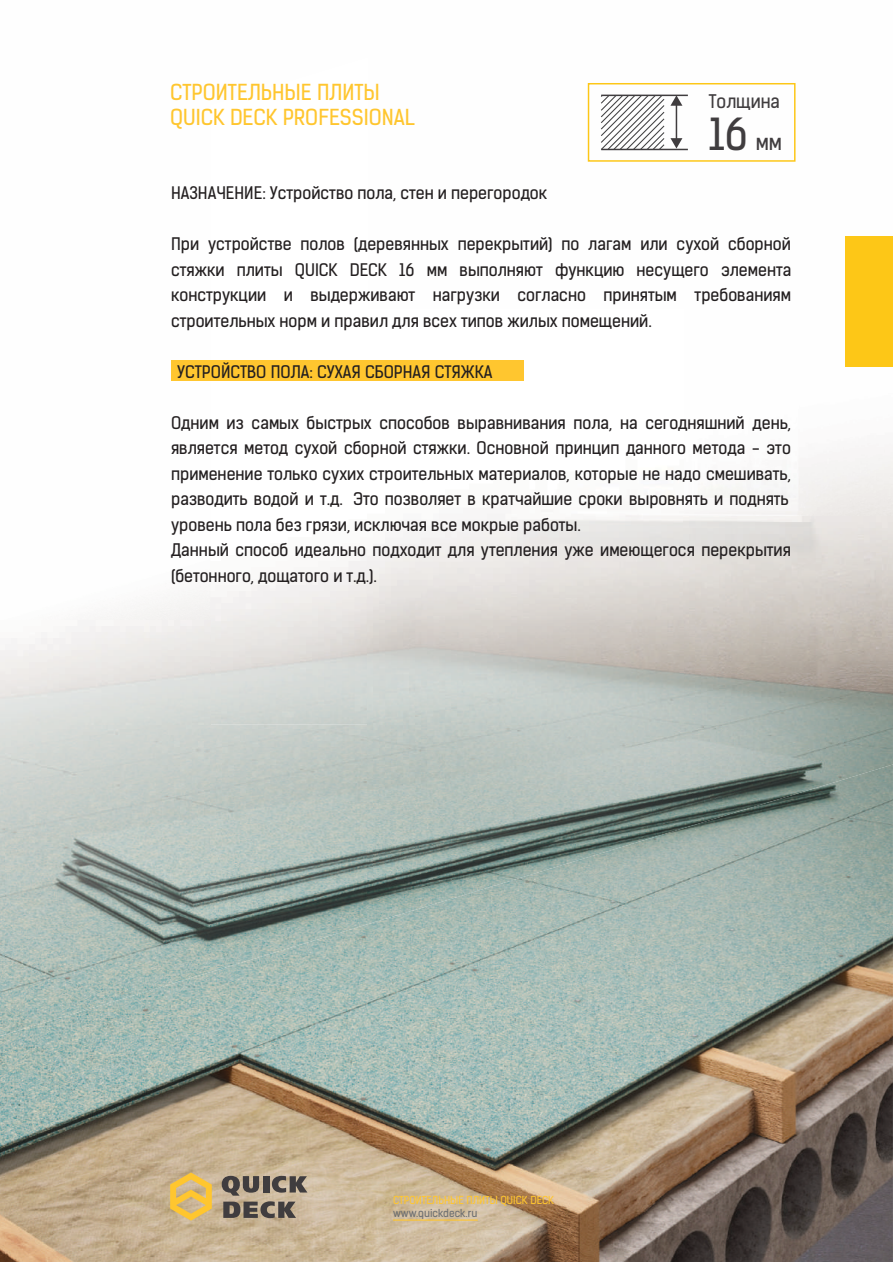
<style>
.page{position:relative;width:893px;height:1262px;background:#fff}
.page>*{position:absolute;margin:0;border:0;box-sizing:border-box;transform-origin:0 0}
.t1{font:42px "Kelson Sans Regular RU";color:#403d3f}
.t2{font:21px/25.2px "Kelson Sans Regular RU";color:#ffc62f}
.t3{font:18px "Kelson Sans Regular RU";color:#403d3f}
.t4{font:16.5px/25.5px "Kelson Sans Regular RU";color:#231f20;text-align:justify}
.t5{font:10.5px "Kelson Sans Regular RU";color:#ffc62f}
.t6{font:10.5px "Kelson Sans Regular RU";color:#6d6f71}
.s1{font-size:21px}
</style>
<div class="page">
<img style="left:0;top:812px;width:892px;height:450px">
<img style="left:0;top:724px;width:368px;height:261px">
<img style="left:367px;top:724px;width:369px;height:156px">
<img style="left:735px;top:724px;width:157px;height:88px">
<img style="left:367px;top:880px;width:146px;height:44px">
<img style="left:0;top:984px;width:171px;height:52px">
<img style="left:368px;top:83px;width:524px;height:641px">
<div style="left:171px;top:360px;width:352px;height:21px;background:#ffc62f"></div>
<svg style="left:272px;top:1175px;width:35px;height:17px"></svg>
<div style="left:263px;top:1176px;width:6px;height:16px;background:#403d3f"></div>
<svg style="left:222px;top:1175px;width:37px;height:20px"></svg>
<svg style="left:223px;top:1201px;width:73px;height:17px"></svg>
<svg style="left:170px;top:1172px;width:42px;height:48px;background:#e1bb64"></svg>
<div style="left:846px;top:237px;width:47px;height:130px;background:#fdc717"></div>
<hr style="left:393px;top:1219px;width:84px;height:1px;background:#ffc62f">
<div style="left:587px;top:83px;width:208px;height:79px;border:1px solid #fdc717"></div>
<hr style="left:601px;top:95px;width:87px;height:1px;background:#403d3f">
<hr style="left:601px;top:149px;width:87px;height:1px;background:#403d3f">
<svg style="left:599px;top:94px;width:83px;height:57px"></svg>
<p class="t2" style="left:170px;top:82px;width:246px">CТРОИТЕЛЬНЫЕ ПЛИТЫ<br>QUICK DECK PROFESSIONAL</p>
<p class="t3" style="left:708px;top:95px;width:73px">Толщина</p>
<h1 class="t1" style="left:708px;top:119px;width:75px">16 <span class="s1">мм</span></h1>
<p class="t4" style="left:171px;top:182px;width:377px">НАЗНАЧЕНИЕ: Устройство пола, стен и перегородок</p>
<p class="t4" style="left:171px;top:233px;width:621px">При устройстве полов (деревянных перекрытий) по лагам или сухой сборной стяжки плиты QUICK DECK 16 мм выполняют функцию несущего элемента конструкции и выдерживают нагрузки согласно принятым требованиям строительных норм и правил для всех типов жилых помещений.</p>
<p class="t4" style="left:177px;top:361px;width:317px">УСТРОЙСТВО ПОЛА: СУХАЯ СБОРНАЯ СТЯЖКА</p>
<p class="t4" style="left:171px;top:412px;width:621px;text-align:left">Одним из самых быстрых способов выравнивания пола, на сегодняшний день, является метод сухой сборной стяжки. Основной принцип данного метода - это применение только сухих строительных материалов, которые не надо смешивать, разводить водой и т.д. Это позволяет в кратчайшие сроки выровнять и поднять уровень пола без грязи, исключая все мокрые работы.<br>Данный способ идеально подходит для утепления уже имеющегося перекрытия (бетонного, дощатого и т.д.).</p>
<p class="t5" style="left:393px;top:1196px;width:163px">СТРОИТЕЛЬНЫЕ ПЛИТЫ QUICK DECK</p>
<p class="t6" style="left:393px;top:1209px;width:86px">www.quickdeck.ru</p>
</div>
